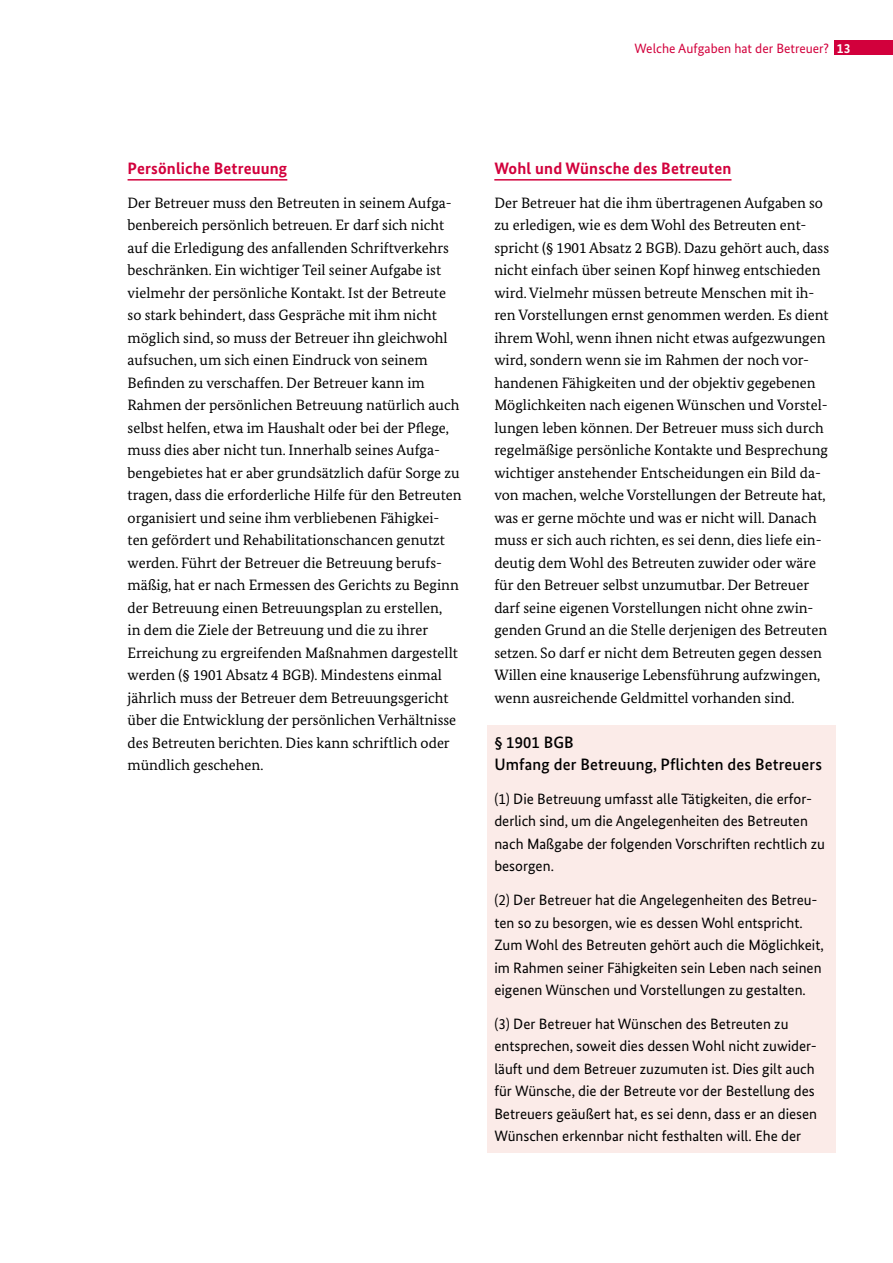
<style>
.page{position:relative;width:893px;height:1263px;background:#fff}
.page>*{position:absolute;margin:0;border:0;box-sizing:border-box;transform-origin:0 0}
.H3_Headline_Paragrap{font:500 16.5px/22.5px "Bundes Sans";letter-spacing:.01em;color:#000}
.H2_Überschrift{font:700 16.5px "Bundes Sans";letter-spacing:.01em;color:#d2003c}
.P_Fließtext{font:15px/22.5px "Bundes Serif";color:#000}
.P_Fließtext_Paragrap{font:15px/22.5px "Bundes Sans";color:#000}
.t1{font:13.5px "Bundes Sans";color:#d2003c}
.s1{font-weight:700;color:#fff}
</style>
<div class="page">
<div style="left:835px;top:41px;width:58px;height:14px;background:#d2003c"></div>
<div style="left:487px;top:725px;width:349px;height:428px;background:#fbebe8"></div>
<hr style="left:494px;top:179px;width:237px;height:2px;background:#d2003c">
<hr style="left:128px;top:179px;width:159px;height:2px;background:#d2003c">
<p class="t1" style="left:634px;top:40px;width:217px">Welche Aufgaben hat der Betreuer? <span class="s1">13</span></p>
<h2 class="H2_Überschrift" style="left:128px;top:158px;width:161px">Persönliche Betreuung</h2>
<p class="P_Fließtext" style="left:128px;top:191px;width:336px">Der Betreuer muss den Betreuten in seinem Aufga&shy;benbereich persönlich betreuen. Er darf sich nicht auf die Erledigung des anfallenden Schriftverkehrs beschränken. Ein wichtiger Teil seiner Aufgabe ist vielmehr der persönliche Kontakt. Ist der Betreute so stark behindert, dass Gespräche mit ihm nicht möglich sind, so muss der Betreuer ihn gleichwohl aufsuchen, um sich einen Eindruck von seinem Befinden zu verschaffen. Der Betreuer kann im Rahmen der persönlichen Betreuung natürlich auch selbst helfen, etwa im Haushalt oder bei der Pflege, muss dies aber nicht tun. Innerhalb seines Aufga&shy;bengebietes hat er aber grundsätzlich dafür Sorge zu tragen, dass die erforderliche Hilfe für den Betreuten organisiert und seine ihm verbliebenen Fähigkei&shy;ten gefördert und Rehabilitationschancen genutzt werden. Führt der Betreuer die Betreuung berufs&shy;mäßig, hat er nach Ermessen des Gerichts zu Beginn der Betreuung einen Betreuungsplan zu erstellen,<br>in dem die Ziele der Betreuung und die zu ihrer Erreichung zu ergreifenden Maßnahmen dargestellt werden (§ 1901 Absatz 4 BGB). Mindestens einmal jährlich muss der Betreuer dem Betreuungsgericht über die Entwicklung der persönlichen Verhältnisse des Betreuten berichten. Dies kann schriftlich oder mündlich geschehen.</p>
<h2 class="H2_Überschrift" style="left:494px;top:158px;width:239px">Wohl und Wünsche des Betreuten</h2>
<p class="P_Fließtext" style="left:494px;top:191px;width:336px">Der Betreuer hat die ihm übertragenen Aufgaben so zu erledigen, wie es dem Wohl des Betreuten ent&shy;spricht (§ 1901 Absatz 2 BGB). Dazu gehört auch, dass nicht einfach über seinen Kopf hinweg entschieden wird. Vielmehr müssen betreute Menschen mit ih&shy;ren Vorstellungen ernst genommen werden. Es dient ihrem Wohl, wenn ihnen nicht etwas aufgezwungen wird, sondern wenn sie im Rahmen der noch vor&shy;handenen Fähigkeiten und der objektiv gegebenen Möglichkeiten nach eigenen Wünschen und Vorstel&shy;lungen leben können. Der Betreuer muss sich durch regelmäßige persönliche Kontakte und Besprechung wichtiger anstehender Entscheidungen ein Bild da&shy;von machen, welche Vorstellungen der Betreute hat, was er gerne möchte und was er nicht will. Danach muss er sich auch richten, es sei denn, dies liefe ein&shy;deutig dem Wohl des Betreuten zuwider oder wäre für den Betreuer selbst unzumutbar. Der Betreuer darf seine eigenen Vorstellungen nicht ohne zwin&shy;genden Grund an die Stelle derjenigen des Betreuten setzen. So darf er nicht dem Betreuten gegen dessen Willen eine knauserige Lebensführung aufzwingen, wenn ausreichende Geldmittel vorhanden sind.</p>
<h3 class="H3_Headline_Paragrap" style="left:494px;top:730px;width:329px">§ 1901 BGB<br>Umfang der Betreuung, Pflichten des Betreuers</h3>
<p class="P_Fließtext_Paragrap" style="left:494px;top:787px;width:332px">(1) Die Betreuung umfasst alle Tätigkeiten, die erfor&shy;derlich sind, um die Angelegenheiten des Betreuten nach Maßgabe der folgenden Vorschriften rechtlich zu besorgen.</p>
<p class="P_Fließtext_Paragrap" style="left:494px;top:889px;width:331px">(2) Der Betreuer hat die Angelegenheiten des Betreu&shy;ten so zu besorgen, wie es dessen Wohl entspricht.<br>Zum Wohl des Betreuten gehört auch die Möglichkeit, im Rahmen seiner Fähigkeiten sein Leben nach seinen eigenen Wünschen und Vorstellungen zu gestalten.</p>
<p class="P_Fließtext_Paragrap" style="left:494px;top:1012px;width:324px">(3) Der Betreuer hat Wünschen des Betreuten zu entsprechen, soweit dies dessen Wohl nicht zuwider&shy;läuft und dem Betreuer zuzumuten ist. Dies gilt auch für Wünsche, die der Betreute vor der Bestellung des Betreuers geäußert hat, es sei denn, dass er an diesen Wünschen erkennbar nicht festhalten will. Ehe der</p>
</div>
